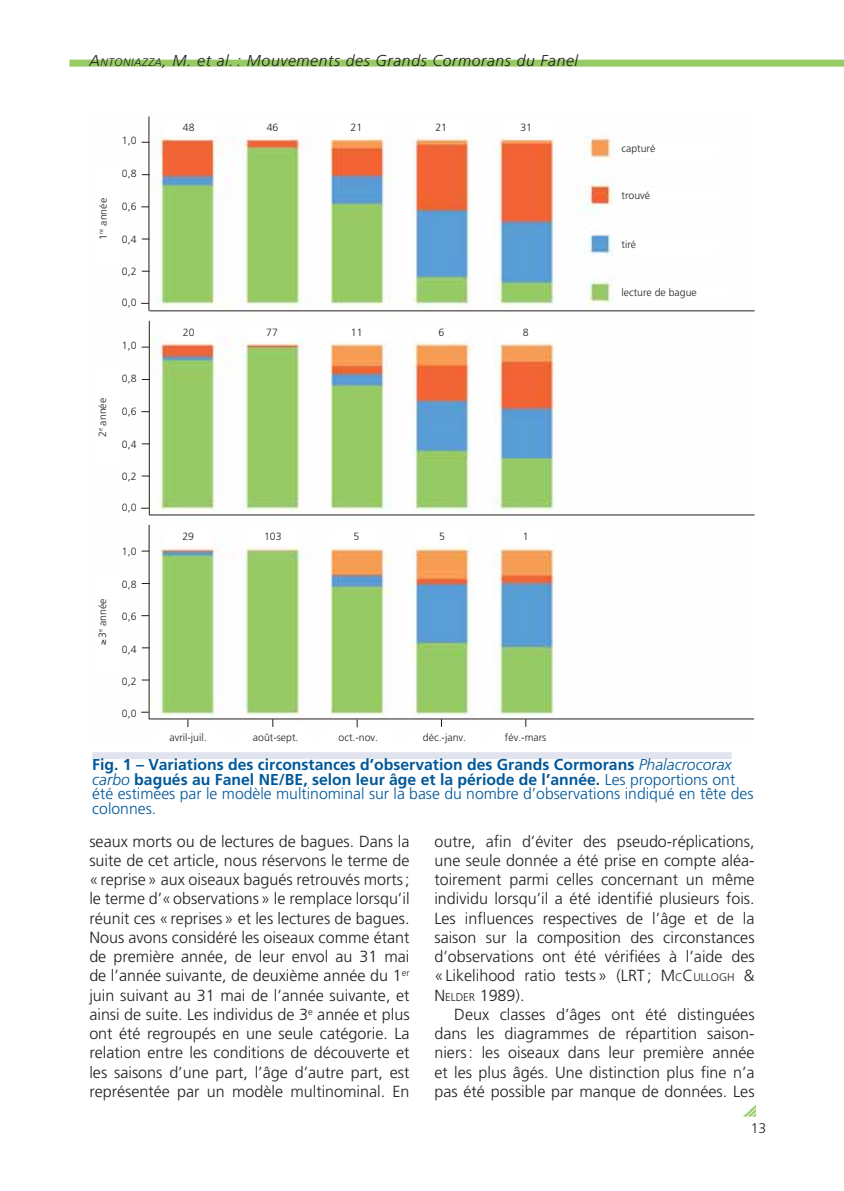
<style>
.page{position:relative;width:844px;height:1191px;background:#fff}
.page>*{position:absolute;margin:0;border:0;box-sizing:border-box;transform-origin:0 0}
.t1{font:300 16.1px/19.2px "Frutiger";color:#231f20;text-align:justify}
.t2{font:700 15.75px/14.9px "Frutiger";color:#00589b}
.t3{font:italic 300 15.75px "Frutiger";letter-spacing:.04em;color:#231f20}
.t4{font:300 14px "Frutiger";color:#231f20}
.t5{font:300 10.5px "Frutiger";color:#231f20}
.s1{font-style:inherit}
.s2{font-size:11.03px}
.s3{font-weight:300;font-style:italic}
.s4{font-weight:300}
.s5{font-size:11.2px}
</style>
<div class="page">
<div style="left:69px;top:60px;width:774px;height:7px;background:#96cb66"></div>
<svg style="left:743px;top:1105px;width:12px;height:11px"></svg>
<img style="left:141px;top:116px;width:613px;height:612px">
<div style="left:92px;top:752px;width:639px;height:7px;background:#e1e4ef"></div>
<div style="left:619px;top:142px;width:98px;height:15px;background:#fff"></div>
<div style="left:619px;top:189px;width:98px;height:14px;background:#fff"></div>
<div style="left:619px;top:238px;width:98px;height:14px;background:#fff"></div>
<div style="left:619px;top:285px;width:106px;height:15px;background:#fff"></div>
<div style="left:163px;top:530px;width:50px;height:15px;background:#fff"></div>
<div style="left:248px;top:530px;width:49px;height:15px;background:#fff"></div>
<div style="left:331px;top:530px;width:50px;height:15px;background:#fff"></div>
<div style="left:417px;top:530px;width:50px;height:15px;background:#fff"></div>
<div style="left:500px;top:530px;width:50px;height:15px;background:#fff"></div>
<div style="left:500px;top:326px;width:50px;height:15px;background:#fff"></div>
<div style="left:416px;top:326px;width:50px;height:15px;background:#fff"></div>
<div style="left:332px;top:326px;width:49px;height:15px;background:#fff"></div>
<div style="left:247px;top:326px;width:50px;height:15px;background:#fff"></div>
<div style="left:164px;top:326px;width:49px;height:15px;background:#fff"></div>
<div style="left:164px;top:121px;width:49px;height:14px;background:#fff"></div>
<div style="left:248px;top:121px;width:49px;height:15px;background:#fff"></div>
<div style="left:331px;top:121px;width:50px;height:15px;background:#fff"></div>
<div style="left:416px;top:121px;width:50px;height:15px;background:#fff"></div>
<div style="left:501px;top:121px;width:50px;height:15px;background:#fff"></div>
<hr style="left:149px;top:718px;width:604px;height:1px;background:#231f20">
<hr style="left:149px;top:514px;width:605px;height:1px;background:#231f20">
<hr style="left:149px;top:310px;width:605px;height:1px;background:#231f20">
<hr style="left:149px;top:117px;width:1px;height:194px;background:#231f20">
<hr style="left:149px;top:321px;width:1px;height:194px;background:#231f20">
<hr style="left:149px;top:525px;width:1px;height:194px;background:#231f20">
<p class="t3" style="left:89px;top:54px;width:490px"><span class="s1">A</span><span class="s2">NTONIAZZA</span>, M. et al. : Mouvements des Grands Cormorans du Fanel</p>
<p class="t5" style="left:99px;top:239px;width:43px;rotate:-90deg">1<sup>re</sup> année</p>
<p class="t5" style="left:98px;top:437px;width:41px;rotate:-90deg">2<sup>e</sup> année</p>
<p class="t5" style="left:98px;top:638px;width:41px;rotate:-90deg">3<sup>e</sup> année</p>
<p class="t5" style="left:122px;top:137px;width:16px">1,0</p>
<p class="t5" style="left:122px;top:169px;width:16px">0,8</p>
<p class="t5" style="left:122px;top:202px;width:16px">0,6</p>
<p class="t5" style="left:122px;top:235px;width:16px">0,4</p>
<p class="t5" style="left:122px;top:267px;width:16px">0,2</p>
<p class="t5" style="left:122px;top:298px;width:16px">0,0</p>
<p class="t5" style="left:122px;top:341px;width:16px">1,0</p>
<p class="t5" style="left:122px;top:374px;width:16px">0,8</p>
<p class="t5" style="left:122px;top:407px;width:16px">0,6</p>
<p class="t5" style="left:122px;top:440px;width:16px">0,4</p>
<p class="t5" style="left:122px;top:472px;width:16px">0,2</p>
<p class="t5" style="left:122px;top:503px;width:16px">0,0</p>
<p class="t5" style="left:122px;top:547px;width:16px">1,0</p>
<p class="t5" style="left:122px;top:580px;width:16px">0,8</p>
<p class="t5" style="left:122px;top:612px;width:16px">0,6</p>
<p class="t5" style="left:122px;top:645px;width:16px">0,4</p>
<p class="t5" style="left:122px;top:677px;width:16px">0,2</p>
<p class="t5" style="left:122px;top:708px;width:16px">0,0</p>
<p class="t5" style="left:183px;top:124px;width:13px">48</p>
<p class="t5" style="left:267px;top:124px;width:13px">46</p>
<p class="t5" style="left:350px;top:124px;width:13px">21</p>
<p class="t5" style="left:435px;top:124px;width:13px">21</p>
<p class="t5" style="left:520px;top:124px;width:13px">31</p>
<p class="t5" style="left:183px;top:328px;width:13px">20</p>
<p class="t5" style="left:266px;top:328px;width:13px">77</p>
<p class="t5" style="left:351px;top:328px;width:13px">11</p>
<p class="t5" style="left:438px;top:328px;width:7px">6</p>
<p class="t5" style="left:522px;top:328px;width:7px">8</p>
<p class="t5" style="left:182px;top:532px;width:13px">29</p>
<p class="t5" style="left:264px;top:532px;width:19px">103</p>
<p class="t5" style="left:353px;top:532px;width:7px">5</p>
<p class="t5" style="left:439px;top:532px;width:7px">5</p>
<p class="t5" style="left:522px;top:532px;width:7px">1</p>
<p class="t5" style="left:169px;top:733px;width:39px">avril-juil.</p>
<p class="t5" style="left:253px;top:733px;width:47px">août-sept.</p>
<p class="t5" style="left:338px;top:733px;width:41px">oct.-nov.</p>
<p class="t5" style="left:423px;top:733px;width:45px">déc.-janv.</p>
<p class="t5" style="left:505px;top:733px;width:43px">fév.-mars</p>
<p class="t5" style="left:621px;top:144px;width:35px">capturé</p>
<p class="t5" style="left:621px;top:191px;width:30px">trouvé</p>
<p class="t5" style="left:621px;top:240px;width:16px">tiré</p>
<p class="t5" style="left:621px;top:288px;width:77px">lecture de bague</p>
<p class="t2" style="left:92px;top:758px;width:662px">Fig. 1 – Variations des circonstances d’observation des Grands Cormorans <span class="s3">Phalacrocorax carbo</span> bagués au Fanel NE/BE, selon leur âge et la période de l’année. <span class="s4">Les proportions ont été estimées par le modèle multinominal sur la base du nombre d’observations indiqué en tête des colonnes.</span></p>
<p class="t1" style="left:89px;top:832px;width:321px">seaux morts ou de lectures de bagues. Dans la suite de cet article, nous réservons le terme de « reprise » aux oiseaux bagués retrouvés morts ; le terme d’« observations » le remplace lorsqu’il réunit ces « reprises » et les lectures de bagues.<br>Nous avons considéré les oiseaux comme étant de première année, de leur envol au 31 mai de l’année suivante, de deuxième année du 1<sup>er </sup>juin suivant au 31 mai de l’année suivante, et ainsi de suite. Les individus de 3<sup>e</sup> année et plus ont été regroupés en une seule catégorie. La relation entre les conditions de découverte et les saisons d’une part, l’âge d’autre part, est représentée par un modèle multinominal. En</p>
<p class="t1" style="left:434px;top:832px;width:322px">outre, afin d’éviter des pseudo-réplications, une seule donnée a été prise en compte aléa&shy;toirement parmi celles concernant un même individu lorsqu’il a été identifié plusieurs fois.<br>Les influences respectives de l’âge et de la saison sur la composition des circonstances d’observations ont été vérifiées à l’aide des « Likelihood ratio tests » (LRT ; <span class="s1">M</span><span class="s5">C</span><span class="s1">C</span><span class="s5">ULLOGH</span> <span class="s1">&amp; N</span><span class="s5">ELDER</span> 1989).</p>
<p class="t1" style="left:434px;top:1006px;width:321px;text-indent:20px">Deux classes d’âges ont été distinguées dans les diagrammes de répartition saison&shy;niers : les oiseaux dans leur première année et les plus âgés. Une distinction plus fine n’a pas été possible par manque de données. Les</p>
<p class="t4" style="left:750px;top:1123px;width:17px">13</p>
</div>
